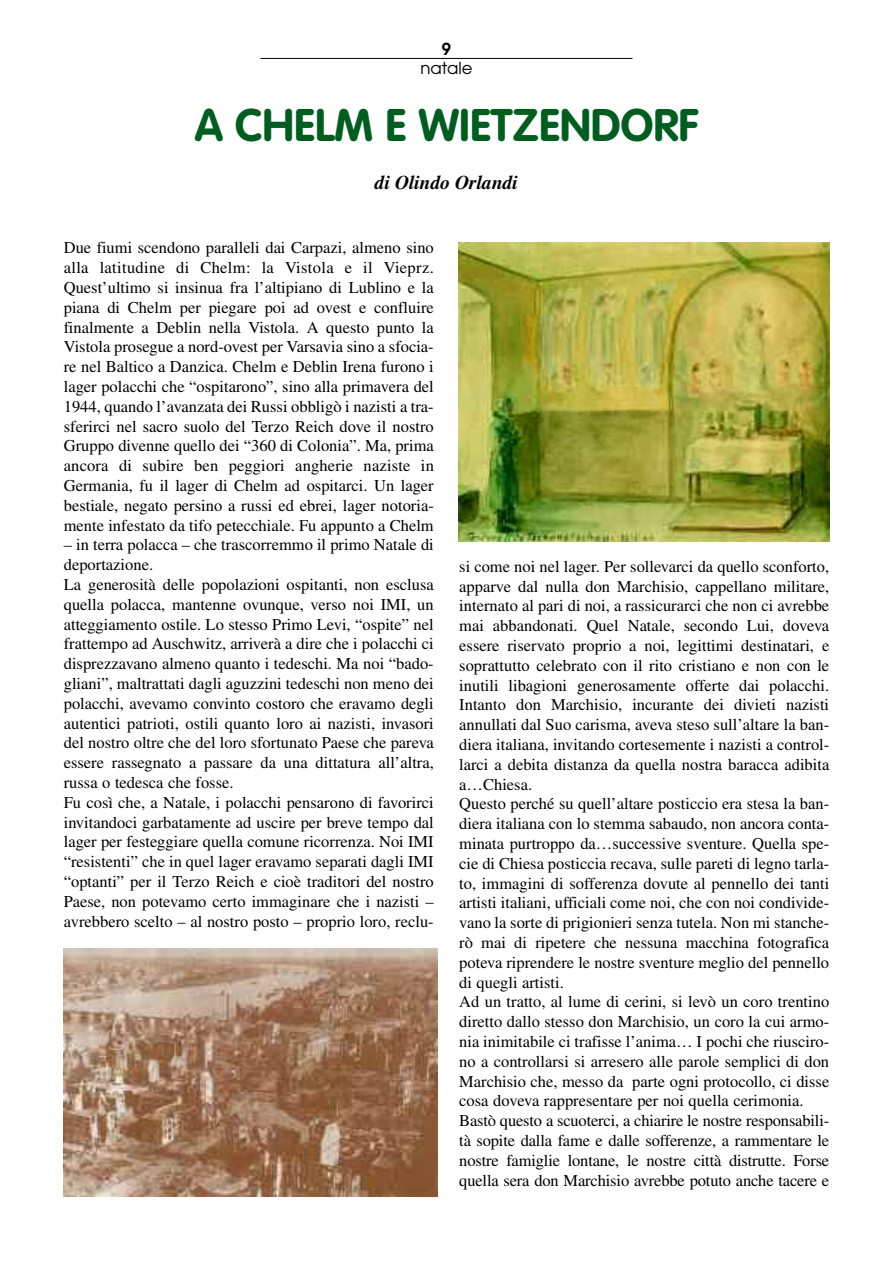
<style>
.page{position:relative;width:893px;height:1263px;background:#fff}
.page>*{position:absolute;margin:0;border:0;box-sizing:border-box;transform-origin:0 0}
.t1{font:700 45px "VAG Rounded";color:#005d20}
.t2{font:italic 700 19.5px "Times";color:#000}
.t3{font:16.5px/19.8px "Times";color:#000}
.t4{font:16.5px/19.5px "Avant Garde";color:#000;text-align:center}
.s1{font-weight:600}
</style>
<div class="page">
<hr style="left:260px;top:58px;width:372px;height:1px;background:#000">
<img style="left:64px;top:949px;width:374px;height:247px">
<img style="left:459px;top:242px;width:370px;height:299px">
<p class="t4" style="left:420px;top:39px;width:54px"><span class="s1">9 </span>natale</p>
<p class="t1" style="left:195px;top:106px;width:505px">A CHELM E WIETZENDORF</p>
<p class="t2" style="left:375px;top:175px;width:145px">di Olindo Orlandi</p>
<p class="t3" style="left:64px;top:240px;width:372px;text-align:justify">Due fiumi scendono paralleli dai Carpazi, almeno sino alla latitudine di Chelm: la Vistola e il Vieprz.<br>Quest’ultimo si insinua fra l’altipiano di Lublino e la piana di Chelm per piegare poi ad ovest e confluire finalmente a Deblin nella Vistola. A questo punto la Vistola prosegue a nord-ovest per Varsavia sino a sfocia&shy;re nel Baltico a Danzica. Chelm e Deblin Irena furono i lager polacchi che “ospitarono”, sino alla primavera del 1944, quando l’avanzata dei Russi obbligò i nazisti a tra&shy;sferirci nel sacro suolo del Terzo Reich dove il nostro Gruppo divenne quello dei “360 di Colonia”. Ma, prima ancora di subire ben peggiori angherie naziste in Germania, fu il lager di Chelm ad ospitarci. Un lager bestiale, negato persino a russi ed ebrei, lager notoria&shy;mente infestato da tifo petecchiale. Fu appunto a Chelm</p>
<p class="t3" style="left:64px;top:537px;width:372px">– in terra polacca – che trascorremmo il primo Natale di deportazione.<br>La generosità delle popolazioni ospitanti, non esclusa quella polacca, mantenne ovunque, verso noi IMI, un atteggiamento ostile. Lo stesso Primo Levi, “ospite” nel frattempo ad Auschwitz, arriverà a dire che i polacchi ci disprezzavano almeno quanto i tedeschi. Ma noi “bado&shy;gliani”, maltrattati dagli aguzzini tedeschi non meno dei polacchi, avevamo convinto costoro che eravamo degli autentici patrioti, ostili quanto loro ai nazisti, invasori del nostro oltre che del loro sfortunato Paese che pareva essere rassegnato a passare da una dittatura all’altra, russa o tedesca che fosse.<br>Fu così che, a Natale, i polacchi pensarono di favorirci invitandoci garbatamente ad uscire per breve tempo dal lager per festeggiare quella comune ricorrenza. Noi IMI “resistenti” che in quel lager eravamo separati dagli IMI “optanti” per il Terzo Reich e cioè traditori del nostro Paese, non potevamo certo immaginare che i nazisti – avrebbero scelto – al nostro posto – proprio loro, reclu-</p>
<p class="t3" style="left:459px;top:558px;width:372px">si come noi nel lager. Per sollevarci da quello sconforto, apparve dal nulla don Marchisio, cappellano militare, internato al pari di noi, a rassicurarci che non ci avrebbe mai abbandonati. Quel Natale, secondo Lui, doveva essere riservato proprio a noi, legittimi destinatari, e soprattutto celebrato con il rito cristiano e non con le inutili libagioni generosamente offerte dai polacchi.<br>Intanto don Marchisio, incurante dei divieti nazisti annullati dal Suo carisma, aveva steso sull’altare la ban&shy;diera italiana, invitando cortesemente i nazisti a control&shy;larci a debita distanza da quella nostra baracca adibita a…Chiesa.<br>Questo perché su quell’altare posticcio era stesa la ban&shy;diera italiana con lo stemma sabaudo, non ancora conta&shy;minata purtroppo da…successive sventure. Quella spe&shy;cie di Chiesa posticcia recava, sulle pareti di legno tarla&shy;to, immagini di sofferenza dovute al pennello dei tanti artisti italiani, ufficiali come noi, che con noi condivide&shy;vano la sorte di prigionieri senza tutela. Non mi stanche&shy;rò mai di ripetere che nessuna macchina fotografica poteva riprendere le nostre sventure meglio del pennello di quegli artisti.<br>Ad un tratto, al lume di cerini, si levò un coro trentino diretto dallo stesso don Marchisio, un coro la cui armo&shy;nia inimitabile ci trafisse l’anima… I pochi che riusciro&shy;no a controllarsi si arresero alle parole semplici di don Marchisio che, messo da parte ogni protocollo, ci disse cosa doveva rappresentare per noi quella cerimonia.<br>Bastò questo a scuoterci, a chiarire le nostre responsabili&shy;tà sopite dalla fame e dalle sofferenze, a rammentare le nostre famiglie lontane, le nostre città distrutte. Forse quella sera don Marchisio avrebbe potuto anche tacere e</p>
</div>
